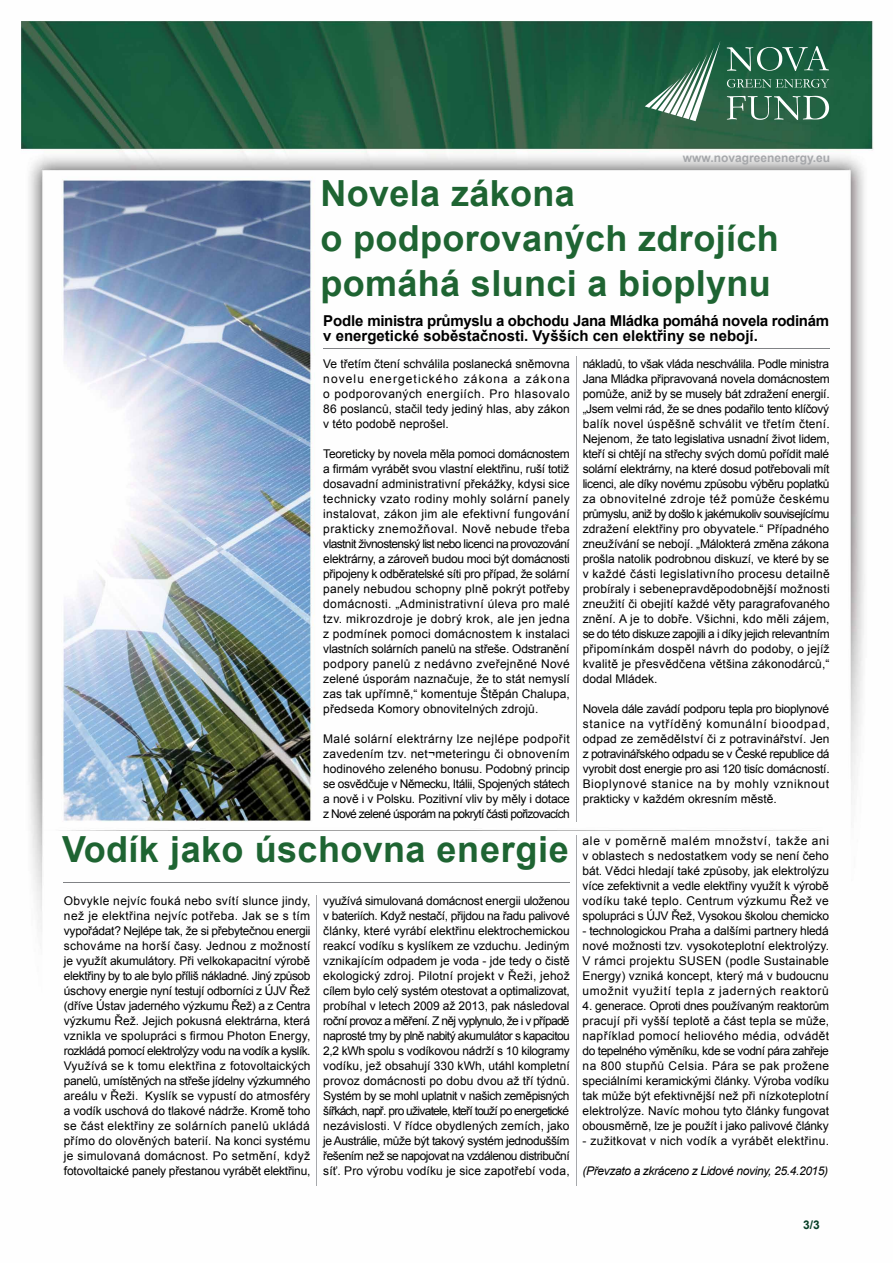
<style>
.page{position:relative;width:893px;height:1263px;background:#fff}
.page>*{position:absolute;margin:0;border:0;box-sizing:border-box;transform-origin:0 0}
.t1{font:700 36px/45px "Arial";letter-spacing:.01em;color:#1e6432}
.t2{font:700 15px/15px "Arial";letter-spacing:-.01em;color:#000}
.t3{font:12px/15px "Arial";letter-spacing:.01em;color:#000;text-align:justify}
.t4{font:italic 12px "Arial";letter-spacing:-.03em;color:#000}
.t5{font:12px "Arial";letter-spacing:.03em;color:#000}
.t6{font:700 12px "Arial";color:#a5a7aa}
.t7{font:700 12px "Arial";color:#063f26}
.s1{color:#fff}
</style>
<div class="page">
<img style="left:21px;top:21px;width:853px;height:1165px">
<svg style="left:727px;top:46px;width:102px;height:25px;background:#447c64"></svg>
<svg style="left:727px;top:79px;width:102px;height:9px"></svg>
<svg style="left:727px;top:96px;width:102px;height:24px;background:#59866f"></svg>
<svg style="left:645px;top:41px;width:75px;height:80px;background:#4e8068"></svg>
<hr style="left:576px;top:357px;width:1px;height:465px;background:#a7a9ac">
<hr style="left:64px;top:882px;width:506px;height:1px;background:#808285">
<hr style="left:317px;top:895px;width:1px;height:290px;background:#a7a9ac">
<hr style="left:576px;top:835px;width:1px;height:350px;background:#a7a9ac">
<hr style="left:323px;top:349px;width:506px;height:1px;background:#808285">
<p class="t6" style="left:683px;top:150px;width:149px">www.novagreenenergy.eu</p>
<h1 class="t1" style="left:320px;top:173px;width:460px">Novela zákona<br>o podporovaných zdrojích pomáhá slunci a bioplynu</h1>
<p class="t2" style="left:323px;top:313px;width:507px">Podle ministra průmyslu a obchodu Jana Mládka pomáhá novela rodinám v energetické soběstačnosti. Vyšších cen elektřiny se nebojí.</p>
<p class="t3" style="left:323px;top:356px;width:248px">Ve třetím čtení schválila poslanecká sněmovna novelu energetického zákona a zákona o podporovaných energiích. Pro hlasovalo 86 poslanců, stačil tedy jediný hlas, aby zákon v této podobě neprošel.</p>
<p class="t3" style="left:323px;top:446px;width:248px">Teoreticky by novela měla pomoci domácnostem a firmám vyrábět svou vlastní elektřinu, ruší totiž dosavadní administrativní překážky, kdysi sice technicky vzato rodiny mohly solární panely instalovat, zákon jim ale efektivní fungování prakticky znemožňoval. Nově nebude třeba vlastnit živnostenský list nebo licenci na provozování elektrárny, a zároveň budou moci být domácnosti připojeny k odběratelské síti pro případ, že solární panely nebudou schopny plně pokrýt potřeby domácnosti. „Administrativní úleva pro malé tzv. mikrozdroje je dobrý krok, ale jen jedna z podmínek pomoci domácnostem k instalaci vlastních solárních panelů na střeše. Odstranění podpory panelů z nedávno zveřejněné Nové zelené úsporám naznačuje, že to stát nemyslí zas tak upřímně,“ komentuje Štěpán Chalupa, předseda Komory obnovitelných zdrojů.</p>
<p class="t3" style="left:323px;top:731px;width:248px">Malé solární elektrárny lze nejlépe podpořit zavedením tzv. net¬meteringu či obnovením hodinového zeleného bonusu. Podobný princip se osvědčuje v Německu, Itálii, Spojených státech a nově i v Polsku. Pozitivní vliv by měly i dotace z N ové zelené úsporám na pokrytí části pořizovacích</p>
<h1 class="t1" style="left:62px;top:828px;width:508px">Vodík jako úschovna energie</h1>
<p class="t3" style="left:64px;top:893px;width:248px">Obvykle nejvíc fouká nebo svítí slunce jindy, než je elektřina nejvíc potřeba. Jak se s tím vypořádat? N ejlépe tak, že si přebytečnou energii schováme na horší časy. Jednou z možností je využít akumulátory. Při velkokapacitní výrobě elektřiny by to ale bylo příliš nákladné. Jiný způsob úschovy energie nyní testují odborníci z ÚJV Řež (dříve Ústav jaderného výzkumu Řež) a z Centra výzkumu Řež. Jejich pokusná elektrárna, která vznikla ve spolupráci s firmou Photon Energy, rozkládá pomocí elektrolýzy vodu na vodík a kyslík.<br>Využívá se k tomu elektřina z fotovoltaických panelů, umístěných na střeše jídelny výzkumného areálu v Řeži. Kyslík se vypustí do atmosféry a vodík uschová do tlakové nádrže. Kromě toho se část elektřiny ze solárních panelů ukládá přímo do olověných baterií. Na konci systému je simulovaná domácnost. Po setmění, když fotovoltaické panely přestanou vyrábět elektřinu,</p>
<p class="t3" style="left:323px;top:893px;width:248px">využívá simulovaná domácnost energii uloženou v bateriích. Když nestačí, přijdou na řadu palivové články, které vyrábí elektřinu elektrochemickou reakcí vodíku s kyslíkem ze vzduchu. Jediným vznikajícím odpadem je voda - jde tedy o čistě ekologický zdroj. Pilotní projekt v Řeži, jehož cílem bylo celý systém otestovat a optimalizovat, probíhal v letech 2009 až 2013, pak následoval roční provoz a měření. Z něj vyplynulo, že i v případě naprosté tmy by plně nabitý akumulátor s kapacitou 2,2 kWh spolu s vodíkovou nádrží s 10 kilogramy vodíku, jež obsahují 330 kWh, utáhl kompletní provoz domácnosti po dobu dvou až tří týdnů.<br>Systém by se mohl uplatnit v našich zeměpisných šířkách, např. pro uživatele, kteří touží po energetické nezávislosti. V řídce obydlených zemích, jako je Austrálie, může být takový systém jednodušším řešením než se napojovat na vzdálenou distribuční síť. Pro výrobu vodíku je sice zapotřebí voda,</p>
<p class="t3" style="left:583px;top:356px;width:249px">nákladů, to však vláda neschválila. Podle ministra Jana Mládka připravovaná novela domácnostem pomůže, aniž by se musely bát zdražení energií. „Jsem velmi rád, že se dnes podařilo tento klíčový balík novel úspěšně schválit ve třetím čtení.<br>Nejenom, že tato legislativa usnadní život lidem, kteří si chtějí na střechy svých domů pořídit malé solární elektrárny, na které dosud potřebovali mít licenci, ale díky novému způsobu výběru poplatků za obnovitelné zdroje též pomůže českému průmyslu, aniž by došlo k jakémukoliv souvisejícímu zdražení elektřiny pro obyvatele.“ Případného zneužívání se nebojí. „Málokterá změna zákona prošla natolik podrobnou diskuzí, ve které by se v každé části legislativního procesu detailně probíraly i sebenepravděpodobnější možnosti zneužití či obejití každé věty paragrafovaného znění. A je to dobře. Všichni, kdo měli zájem, se do této diskuze zapojili a i díky jejich relevantním připomínkám dospěl návrh do podoby, o jejíž kvalitě je přesvědčena většina zákonodárců,“ dodal Mládek.</p>
<p class="t3" style="left:583px;top:701px;width:249px">Novela dále zavádí podporu tepla pro bioplynové stanice na vytříděný komunální bioodpad, odpad ze zemědělství či z potravinářství. Jen z potravinářského odpadu se v České republice dá vyrobit dost energie pro asi 120 tisíc domácností.<br>Bioplynové stanice na by mohly vzniknout prakticky v každém okresním městě.</p>
<p class="t3" style="left:583px;top:833px;width:248px">ale v poměrně malém množství, takže ani v oblastech s nedostatkem vody se není čeho bát. Vědci hledají také způsoby, jak elektrolýzu více zefektivnit a vedle elektřiny využít k výrobě vodíku také teplo. Centrum výzkumu Řež ve spolupráci s ÚJV Řež, Vysokou školou chemicko</p>
<p class="t3" style="left:583px;top:923px;width:248px">- technologickou Praha a dalšími partnery hledá nové možnosti tzv. vysokoteplotní elektrolýzy.<br>V rámci projektu SUSEN (podle Sustainable Energy) vzniká koncept, který má v budoucnu umožnit využití tepla z jaderných reaktorů</p>
<p class="t3" style="left:583px;top:998px;width:248px">4. generace. Oproti dnes používaným reaktorům pracují při vyšší teplotě a část tepla se může, například pomocí heliového média, odvádět do tepelného výměníku, kde se vodní pára zahřeje na 800 stupňů Celsia. Pára se pak prožene speciálními keramickými články. Výroba vodíku tak může být efektivnější než při nízkoteplotní elektrolýze. Navíc mohou tyto články fungovat obousměrně, lze je použít i jako palivové články</p>
<p class="t5" style="left:583px;top:1133px;width:248px">- zužitkovat v nich vodík a vyrábět elektřinu.</p>
<p class="t4" style="left:583px;top:1163px;width:247px">(Převzato a zkráceno z Lidové noviny, 25.4.2015)</p>
<p class="t7" style="left:803px;top:1217px;width:28px">3/3<span class="s1">/3</span></p>
</div>
